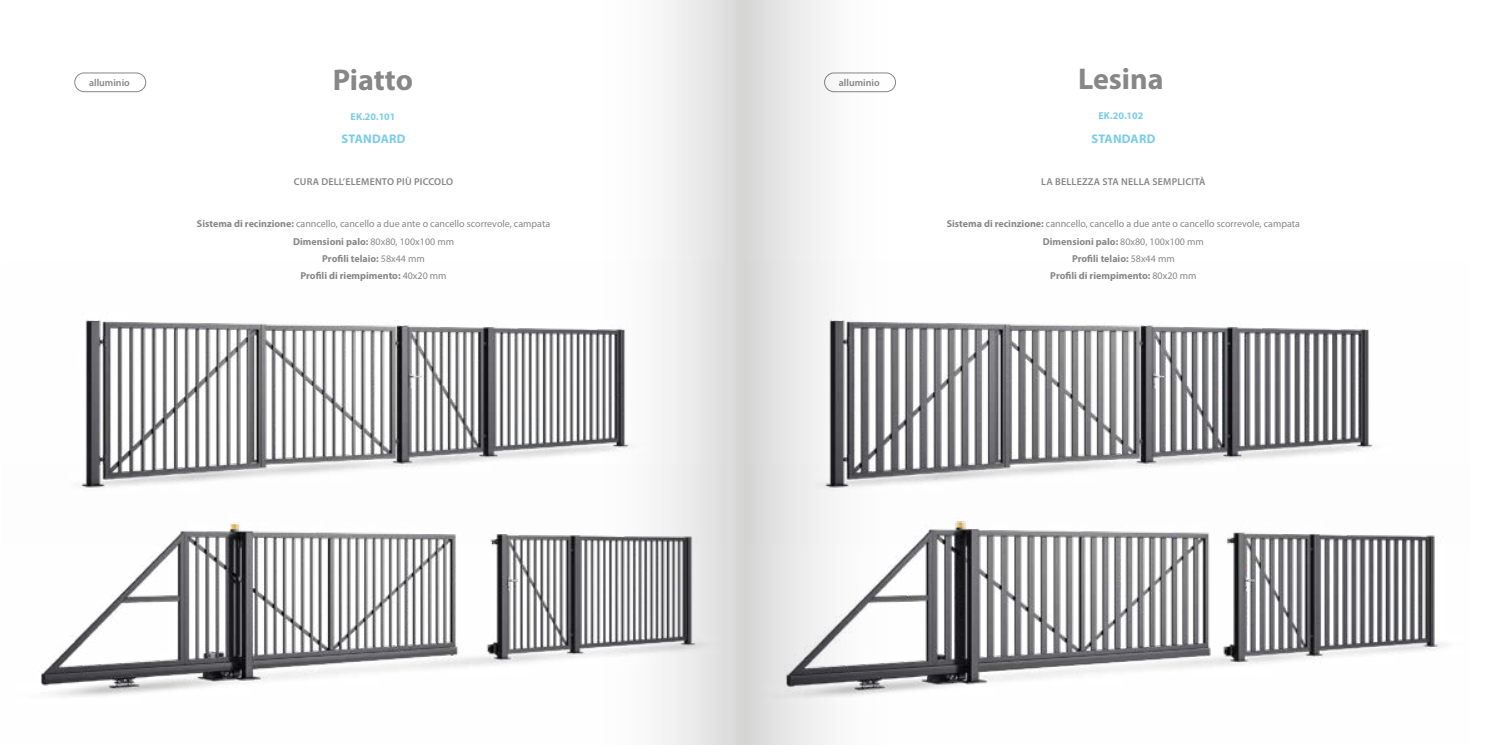
<style>
.page{position:relative;width:1489px;height:745px;background:#fff}
.page>*{position:absolute;margin:0;border:0;box-sizing:border-box;transform-origin:0 0}
.t1{font:700 30px "Myriad Pro";color:#878787}
.t2{font:700 12.5px "Myriad Pro";letter-spacing:.02em;color:#7acce9}
.t3{font:10px/17.4px "Myriad Pro";color:#878787;text-align:center}
.t4{font:600 10px "Myriad Pro";letter-spacing:.02em;color:#878787}
.t5{font:700 10px "Myriad Pro";color:#7acce9}
.t6{font:600 10px "Myriad Pro";color:#878787}
.s1{font-weight:700}
</style>
<div class="page">
<div style="left:74px;top:73px;width:72px;height:19px;border:1px solid #878787;border-radius:9px"></div>
<img style="left:39px;top:544px;width:545px;height:153px">
<img style="left:79px;top:320px;width:505px;height:224px">
<img style="left:904px;top:544px;width:541px;height:147px">
<img style="left:904px;top:322px;width:531px;height:222px">
<svg style="left:584px;top:0;width:159px;height:744px"></svg>
<svg style="left:744px;top:0;width:160px;height:744px"></svg>
<p class="t6" style="left:89px;top:76px;width:42px">alluminio</p>
<h1 class="t1" style="left:333px;top:61px;width:82px">Piatto</h1>
<p class="t5" style="left:350px;top:110px;width:46px">EK.20.101</p>
<p class="t6" style="left:838px;top:76px;width:42px">alluminio</p>
<h1 class="t1" style="left:1077px;top:59px;width:87px">Lesina</h1>
<p class="t5" style="left:1098px;top:109px;width:46px">EK.20.102</p>
<p class="t2" style="left:341px;top:130px;width:66px">STANDARD</p>
<p class="t2" style="left:1091px;top:130px;width:66px">STANDARD</p>
<p class="t4" style="left:294px;top:175px;width:161px">CURA DELL’ELEMENTO PIÙ PICCOLO</p>
<p class="t4" style="left:1041px;top:175px;width:166px">LA BELLEZZA STA NELLA SEMPLICITÀ</p>
<p class="t3" style="left:197px;top:215px;width:355px"><span class="s1">Sistema di recinzione:</span> canncello, cancello a due ante o cancello scorrevole, campata <span class="s1">Dimensioni palo:</span> 80x80, 100x100 mm<br><span class="s1">Profili telaio:</span> 58x44 mm<br><span class="s1">Profili di riempimento:</span> 40x20 mm</p>
<p class="t3" style="left:946px;top:215px;width:355px"><span class="s1">Sistema di recinzione:</span> canncello, cancello a due ante o cancello scorrevole, campata <span class="s1">Dimensioni palo:</span> 80x80, 100x100 mm<br><span class="s1">Profili telaio:</span> 58x44 mm<br><span class="s1">Profili di riempimento:</span> 80x20 mm</p>
</div>
